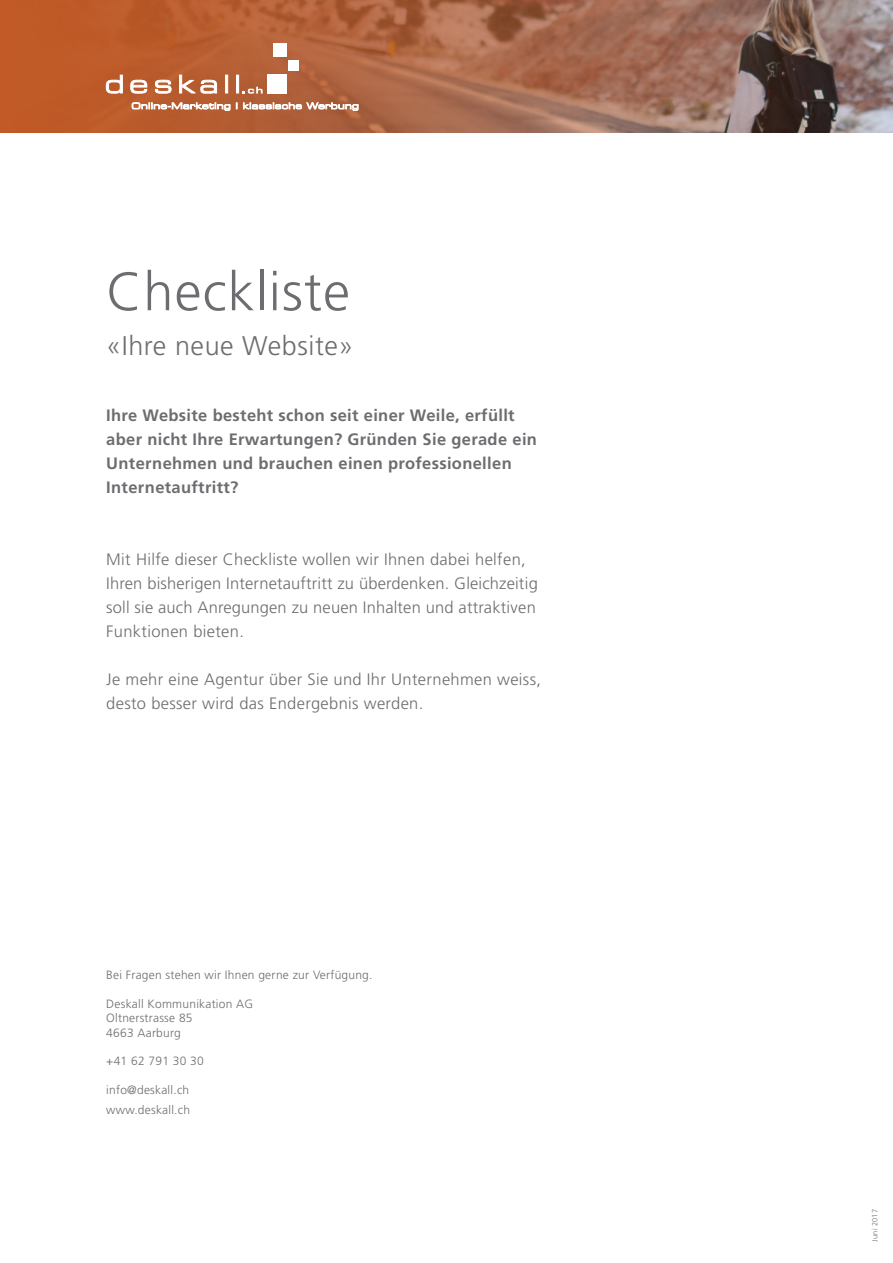
<style>
.page{position:relative;width:893px;height:1263px;background:#fff}
.page>*{position:absolute;margin:0;border:0;box-sizing:border-box;transform-origin:0 0}
.Titel{font:300 54px "Frutiger";letter-spacing:.02em;color:#6c6d70}
.Untertitel{font:300 27px "Frutiger";letter-spacing:.02em;color:#6c6d70}
.Fragen{font:300 16.5px/24px "Frutiger";letter-spacing:.02em;color:#6c6d70}
.Lead{font:700 16.5px/24px "Frutiger";letter-spacing:.02em;color:#6c6d70}
.Fragen-2{font:300 12px "Frutiger";letter-spacing:.02em;color:#6c6d70}
.Datum{font:300 7.5px "Frutiger";letter-spacing:.02em;color:#6c6d70}
</style>
<div class="page">
<svg style="left:0;top:0;width:893px;height:133px;background:#a36549"></svg>
<div style="left:273px;top:43px;width:13px;height:14px;background:#fff"></div>
<div style="left:267px;top:74px;width:20px;height:20px;background:#fff"></div>
<div style="left:289px;top:60px;width:10px;height:10px;background:#fff"></div>
<svg style="left:106px;top:74px;width:17px;height:20px"></svg>
<svg style="left:130px;top:79px;width:18px;height:15px"></svg>
<svg style="left:154px;top:79px;width:18px;height:15px"></svg>
<svg style="left:179px;top:74px;width:39px;height:20px"></svg>
<div style="left:225px;top:75px;width:3px;height:18px;background:#fff;border:1px solid #fff"></div>
<hr style="left:236px;top:75px;width:3px;height:18px;background:#fff">
<svg style="left:243px;top:87px;width:20px;height:7px"></svg>
<svg style="left:132px;top:102px;width:98px;height:9px"></svg>
<svg style="left:243px;top:102px;width:116px;height:9px"></svg>
<p class="Titel" style="left:106px;top:261px;width:245px">Checkliste</p>
<p class="Untertitel" style="left:106px;top:330px;width:249px">«Ihre neue Website»</p>
<p class="Lead" style="left:106px;top:403px;width:432px">Ihre Website besteht schon seit einer Weile, erfüllt aber nicht Ihre Erwartungen? Gründen Sie gerade ein Unternehmen und brauchen einen professionellen Internetauftritt?</p>
<p class="Fragen" style="left:106px;top:547px;width:433px">Mit Hilfe dieser Checkliste wollen wir Ihnen dabei helfen, Ihren bisherigen Internetauftritt zu überdenken. Gleichzeitig soll sie auch Anregungen zu neuen Inhalten und attraktiven Funktionen bieten.</p>
<p class="Fragen" style="left:106px;top:667px;width:436px">Je mehr eine Agentur über Sie und Ihr Unternehmen weiss, desto besser wird das Endergebnis werden.</p>
<p class="Fragen-2" style="left:106px;top:968px;width:268px">Bei Fragen stehen wir Ihnen gerne zur Verfügung.</p>
<p class="Fragen-2" style="left:106px;top:997px;width:148px">Deskall Kommunikation AG</p>
<p class="Fragen-2" style="left:106px;top:1011px;width:88px">Oltnerstrasse 85</p>
<p class="Fragen-2" style="left:106px;top:1026px;width:76px">4663 Aarburg</p>
<p class="Fragen-2" style="left:106px;top:1054px;width:99px">+41 62 791 30 30</p>
<p class="Fragen-2" style="left:106px;top:1083px;width:84px">info@deskall.ch</p>
<p class="Fragen-2" style="left:106px;top:1103px;width:85px">www.deskall.ch</p>
<p class="Datum" style="left:871px;top:1242px;width:34px;rotate:-90deg">Juni 2017</p>
</div>
